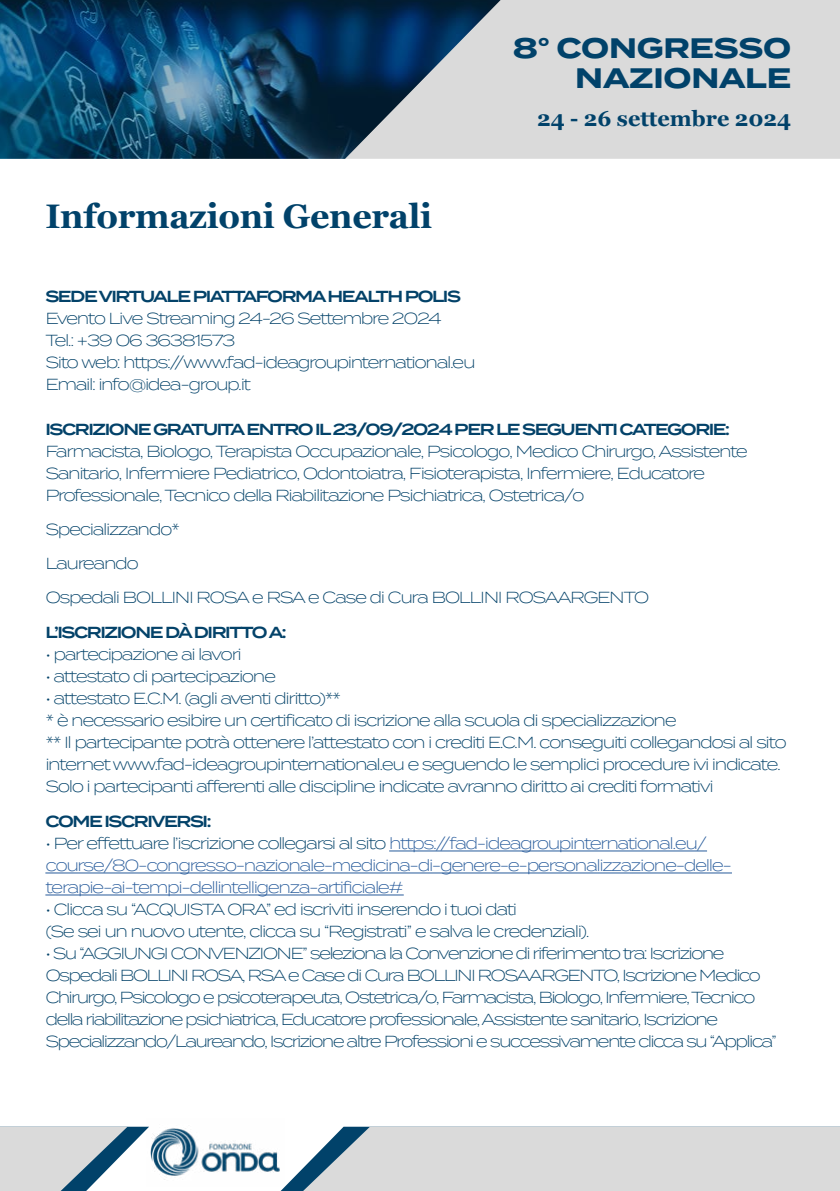
<style>
.page{position:relative;width:840px;height:1191px;background:#fff}
.page>*{position:absolute;margin:0;border:0;box-sizing:border-box;transform-origin:0 0}
.t1{font:700 34px "Georgia";letter-spacing:-.01em;color:#01426a}
.t2{font:700 28.2px/30.4px "Termina";letter-spacing:-.01em;color:#01426a;text-align:right}
.t3{font:700 21.6px "Georgia";color:#01426a}
.t4{font:300 16px/22px "Termina";letter-spacing:-.09em;color:#034269}
.t5{font:300 16px/22px "Termina";letter-spacing:-.11em;color:#034269}
.t6{font:300 16px/22px "Termina";letter-spacing:-.09em;color:#275b9b}
.t7{font:600 16px "Termina";letter-spacing:-.09em;color:#034269}
.s1{color:#034269}
</style>
<div class="page">
<div style="left:511px;top:0;width:328px;height:159px;background:#dadada"></div>
<svg style="left:0;top:1126px;width:146px;height:65px"></svg>
<svg style="left:280px;top:1126px;width:559px;height:65px"></svg>
<img style="left:146px;top:1126px;width:138px;height:60px">
<svg style="left:0;top:0;width:511px;height:159px"></svg>
<hr style="left:389px;top:850px;width:317px;height:1px;background:#275b9b">
<hr style="left:45px;top:872px;width:686px;height:1px;background:#275b9b">
<hr style="left:45px;top:894px;width:358px;height:1px;background:#275b9b">
<h1 class="t1" style="left:45px;top:191px;width:388px">Informazioni Generali</h1>
<h2 class="t2" style="left:512px;top:33px;width:280px">8° CONGRESSO<br>NAZIONALE</h2>
<h3 class="t3" style="left:537px;top:102px;width:255px">24 - 26 settembre 2024</h3>
<p class="t7" style="left:45px;top:284px;width:417px">SEDE VIRTUALE PIATTAFORMA HEALTH POLIS</p>
<p class="t4" style="left:45px;top:306px;width:431px">Evento Live Streaming 24-26 Settembre 2024<br>Tel.: +39 06 36381573<br>Sito web: https://www.fad-ideagroupinternational.eu Email: info@idea-group.it</p>
<p class="t7" style="left:45px;top:417px;width:685px">ISCRIZIONE GRATUITA ENTRO IL 23/09/2024 PER LE SEGUENTI CATEGORIE:</p>
<p class="t4" style="left:45px;top:439px;width:703px">Farmacista, Biologo, Terapista Occupazionale, Psicologo, Medico Chirurgo, Assistente<br>Sanitario, Infermiere Pediatrico, Odontoiatra, Fisioterapista, Infermiere, Educatore<br>Professionale, Tecnico della Riabilitazione Psichiatrica, Ostetrica/o</p>
<p class="t4" style="left:45px;top:511px;width:605px;line-height:34px">Specializzando*<br>Laureando<br>Ospedali BOLLINI ROSA e RSA e Case di Cura BOLLINI ROSAARGENTO</p>
<p class="t7" style="left:45px;top:620px;width:243px">L’ISCRIZIONE DÀ DIRITTO A:</p>
<p class="t4" style="left:45px;top:642px;width:198px">• partecipazione ai lavori</p>
<p class="t4" style="left:45px;top:664px;width:232px">• attestato di partecipazione</p>
<p class="t4" style="left:45px;top:686px;width:742px">• attestato E.C.M. (agli aventi diritto)**<br>* è necessario esibire un certificato di iscrizione alla scuola di specializzazione<br>** Il partecipante potrà ottenere l’attestato con i crediti E.C.M. conseguiti collegandosi al sito internet www.fad-ideagroupinternational.eu e seguendo le semplici procedure ivi indicate.<br>Solo i partecipanti afferenti alle discipline indicate avranno diritto ai crediti formativi</p>
<p class="t7" style="left:45px;top:810px;width:167px">COME ISCRIVERSI:</p>
<p class="t6" style="left:45px;top:832px;width:687px"><span class="s1">• Per effettuare l’iscrizione collegarsi al sito</span> https://fad-ideagroupinternational.eu/ course/80-congresso-nazionale-medicina-di-genere-e-personalizzazione-delle&shy;terapie-ai-tempi-dellintelligenza-artificiale#</p>
<p class="t4" style="left:45px;top:898px;width:545px">• Clicca su “ACQUISTA ORA” ed iscriviti inserendo i tuoi dati<br>(Se sei un nuovo utente, clicca su “Registrati” e salva le credenziali).</p>
<p class="t5" style="left:45px;top:942px;width:732px">• Su “AGGIUNGI CONVENZIONE” seleziona la Convenzione di riferimento tra: Iscrizione Ospedali BOLLINI ROSA, RSA e Case di Cura BOLLINI ROSAARGENTO, Iscrizione Medico Chirurgo, Psicologo e psicoterapeuta, Ostetrica/o, Farmacista, Biologo, Infermiere, Tecnico della riabilitazione psichiatrica, Educatore professionale, Assistente sanitario, Iscrizione Specializzando/Laureando, Iscrizione altre Professioni e successivamente clicca su “Applica”</p>
</div>
